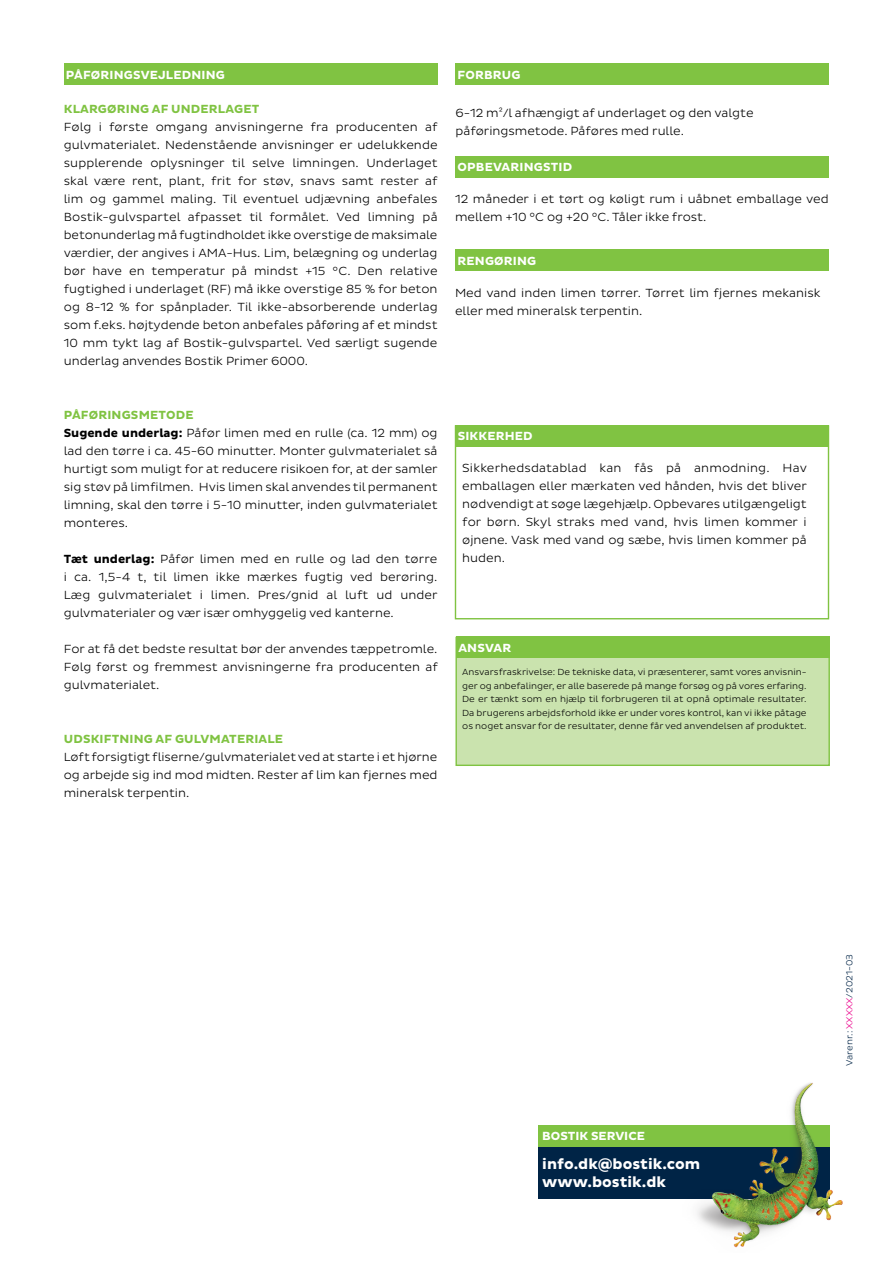
<style>
.page{position:relative;width:893px;height:1263px;background:#fff}
.page>*{position:absolute;margin:0;border:0;box-sizing:border-box;transform-origin:0 0}
.t1{font:700 15px/18px "Bostik";color:#fff}
.t2{font:300 12px/18px "Bostik";color:#000;text-align:justify}
.t3{font:700 12px "Bostik";letter-spacing:.015em;color:#fff}
.t4{font:700 12px "Bostik";letter-spacing:.015em;color:#80c342}
.t5{font:300 9px/13.5px "Bostik";color:#000;text-align:justify}
.t6{font:300 9px "Bostik";color:#002446}
.s1{font-weight:700;color:#80c342}
.s2{font-weight:700}
.s3{color:#ec008c}
</style>
<div class="page">
<div style="left:538px;top:1126px;width:291px;height:21px;background:#80c342"></div>
<div style="left:538px;top:1147px;width:291px;height:51px;background:#002446"></div>
<div style="left:64px;top:64px;width:373px;height:21px;background:#80c342"></div>
<div style="left:455px;top:64px;width:374px;height:21px;background:#80c342"></div>
<div style="left:455px;top:156px;width:374px;height:21px;background:#80c342"></div>
<div style="left:455px;top:250px;width:374px;height:21px;background:#80c342"></div>
<div style="left:455px;top:425px;width:374px;height:21px;background:#80c342"></div>
<div style="left:455px;top:637px;width:375px;height:129px;background:#cae3ae;border:1px solid #80c342"></div>
<div style="left:456px;top:637px;width:374px;height:21px;background:#80c342"></div>
<img style="left:683px;top:1083px;width:160px;height:165px">
<p class="t3" style="left:66px;top:68px;width:160px">PÅFØRINGSVEJLEDNING</p>
<p class="t3" style="left:458px;top:68px;width:64px">FORBRUG</p>
<p class="t4" style="left:64px;top:102px;width:197px">KLARGØRING AF UNDERLAGET</p>
<p class="t2" style="left:64px;top:118px;width:375px">Følg i første omgang anvisningerne fra producenten af gulvmaterialet. Nedenstående anvisninger er udelukkende supplerende oplysninger til selve limningen. Underlaget skal være rent, plant, frit for støv, snavs samt rester af lim og gammel maling. Til eventuel udjævning anbefales Bostik-gulvspartel afpasset til formålet. Ved limning på betonunderlag må fugtindholdet ikke overstige de maksimale værdier, der angives i AMA-Hus. Lim, belægning og underlag bør have en temperatur på mindst +15 °C. Den relative fugtighed i underlaget (RF) må ikke overstige 85 % for beton og 8-12 % for spånplader. Til ikke-absorberende underlag som f.eks. højtydende beton anbefales påføring af et mindst 10 mm tykt lag af Bostik-gulvspartel. Ved særligt sugende underlag anvendes Bostik Primer 6000.</p>
<p class="t2" style="left:64px;top:406px;width:376px;text-align:left"><span class="s1">PÅFØRINGSMETODE<br></span><span class="s2">Sugende underlag:</span> Påfør limen med en rulle (ca. 12 mm) og lad den tørre i ca. 45-60 minutter. Monter gulvmaterialet så hurtigt som muligt for at reducere risikoen for, at der samler sig støv på limfilmen. Hvis limen skal anvendes til permanent limning, skal den tørre i 5-10 minutter, inden gulvmaterialet monteres.</p>
<p class="t2" style="left:64px;top:550px;width:375px"><span class="s2">Tæt underlag:</span> Påfør limen med en rulle og lad den tørre i ca. 1,5-4 t, til limen ikke mærkes fugtig ved berøring.<br>Læg gulvmaterialet i limen. Pres/gnid al luft ud under gulvmaterialer og vær især omhyggelig ved kanterne.</p>
<p class="t2" style="left:64px;top:640px;width:376px">For at få det bedste resultat bør der anvendes tæppetromle.<br>Følg først og fremmest anvisningerne fra producenten af gulvmaterialet.</p>
<p class="t4" style="left:64px;top:732px;width:221px">UDSKIFTNING AF GULVMATERIALE</p>
<p class="t2" style="left:64px;top:748px;width:375px">Løft forsigtigt fliserne/gulvmaterialet ved at starte i et hjørne og arbejde sig ind mod midten. Rester af lim kan fjernes med mineralsk terpentin.</p>
<p class="t2" style="left:455px;top:104px;width:300px">6-12 m²/l afhængigt af underlaget og den valgte påføringsmetode. Påføres med rulle.</p>
<p class="t3" style="left:458px;top:160px;width:116px">OPBEVARINGSTID</p>
<p class="t2" style="left:455px;top:190px;width:375px">12 måneder i et tørt og køligt rum i uåbnet emballage ved mellem +10 °C og +20 °C. Tåler ikke frost.</p>
<p class="t3" style="left:458px;top:254px;width:80px">RENGØRING</p>
<p class="t2" style="left:455px;top:284px;width:367px">Med vand inden limen tørrer. Tørret lim fjernes mekanisk eller med mineralsk terpentin.</p>
<p class="t3" style="left:458px;top:429px;width:76px">SIKKERHED</p>
<p class="t2" style="left:462px;top:459px;width:346px">Sikkerhedsdatablad kan fås på anmodning. Hav emballagen eller mærkaten ved hånden, hvis det bliver nødvendigt at søge lægehjælp. Opbevares utilgængeligt for børn. Skyl straks med vand, hvis limen kommer i øjnene. Vask med vand og sæbe, hvis limen kommer på huden.</p>
<p class="t3" style="left:458px;top:641px;width:54px">ANSVAR</p>
<p class="t5" style="left:462px;top:665px;width:346px">Ansvarsfraskrivelse: De tekniske data, vi præsenterer, samt vores anvisnin&shy;ger og anbefalinger, er alle baserede på mange forsøg og på vores erfaring.<br>De er tænkt som en hjælp til forbrugeren til at opnå optimale resultater.<br>Da brugerens arbejdsforhold ikke er under vores kontrol, kan vi ikke påtage os noget ansvar for de resultater, denne får ved anvendelsen af produktet.</p>
<p class="t3" style="left:542px;top:1129px;width:104px">BOSTIK SERVICE</p>
<p class="t1" style="left:542px;top:1155px;width:159px">info.dk@bostik.com www.bostik.dk</p>
<p class="t6" style="left:844px;top:1066px;width:114px;rotate:-90deg">Varenr.: <span class="s3">XXXXX</span>/2021-03</p>
</div>
